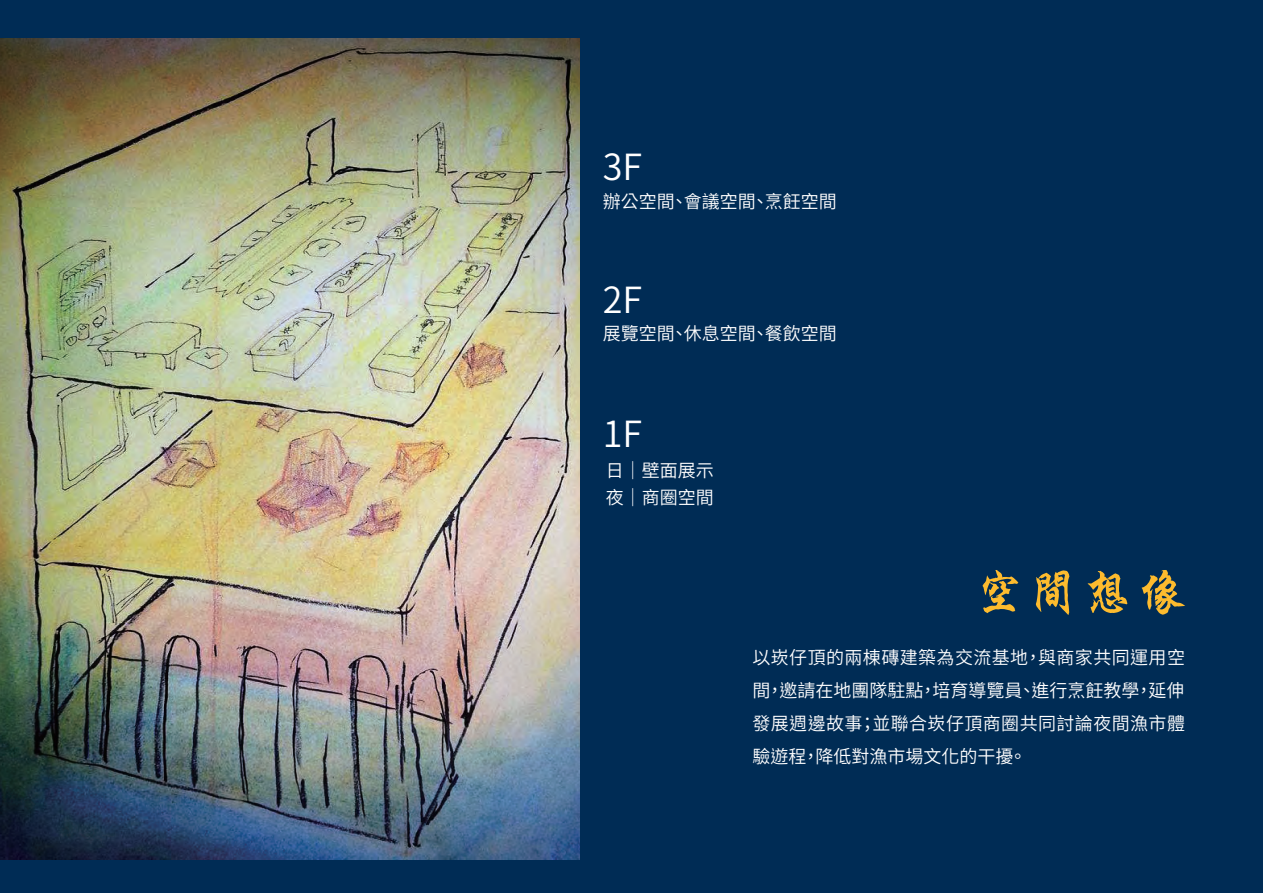
<style>
.page{position:relative;width:1263px;height:893px;background:#002c55}
.page>*{position:absolute;margin:0;border:0;box-sizing:border-box;transform-origin:0 0}
.t1{font:54px "Singkaibei EG Bold Big 5";color:#fdbb2e}
.t2{font:600 36px "Noto Sans CJ Ktc";color:#fff}
.t3{font:600 18px/33px "Noto Sans CJ Ktc";color:#fff;text-align:justify}
</style>
<div class="page">
<img style="left:0;top:38px;width:579px;height:821px">
<h2 class="t2" style="left:603px;top:146px;width:41px">3F</h2>
<p class="t3" style="left:603px;top:185px;width:235px">辦公空間、會議空間、烹飪空間</p>
<h2 class="t2" style="left:603px;top:280px;width:41px">2F</h2>
<p class="t3" style="left:603px;top:317px;width:235px">展覽空間、休息空間、餐飲空間</p>
<h2 class="t2" style="left:603px;top:413px;width:41px">1F</h2>
<p class="t3" style="left:606px;top:457px;width:109px;line-height:27px">日｜壁面展示夜｜商圈空間</p>
<h1 class="t1" style="left:972px;top:569px;width:217px">空間想像</h1>
<p class="t3" style="left:752px;top:641px;width:434px">以崁仔頂的兩棟磚建築為交流基地，與商家共同運用空間，邀請在地團隊駐點，培育導覽員、進行烹飪教學，延伸發展週邊故事；並聯合崁仔頂商圈共同討論夜間漁市體驗遊程，降低對漁市場文化的干擾。</p>
</div>
